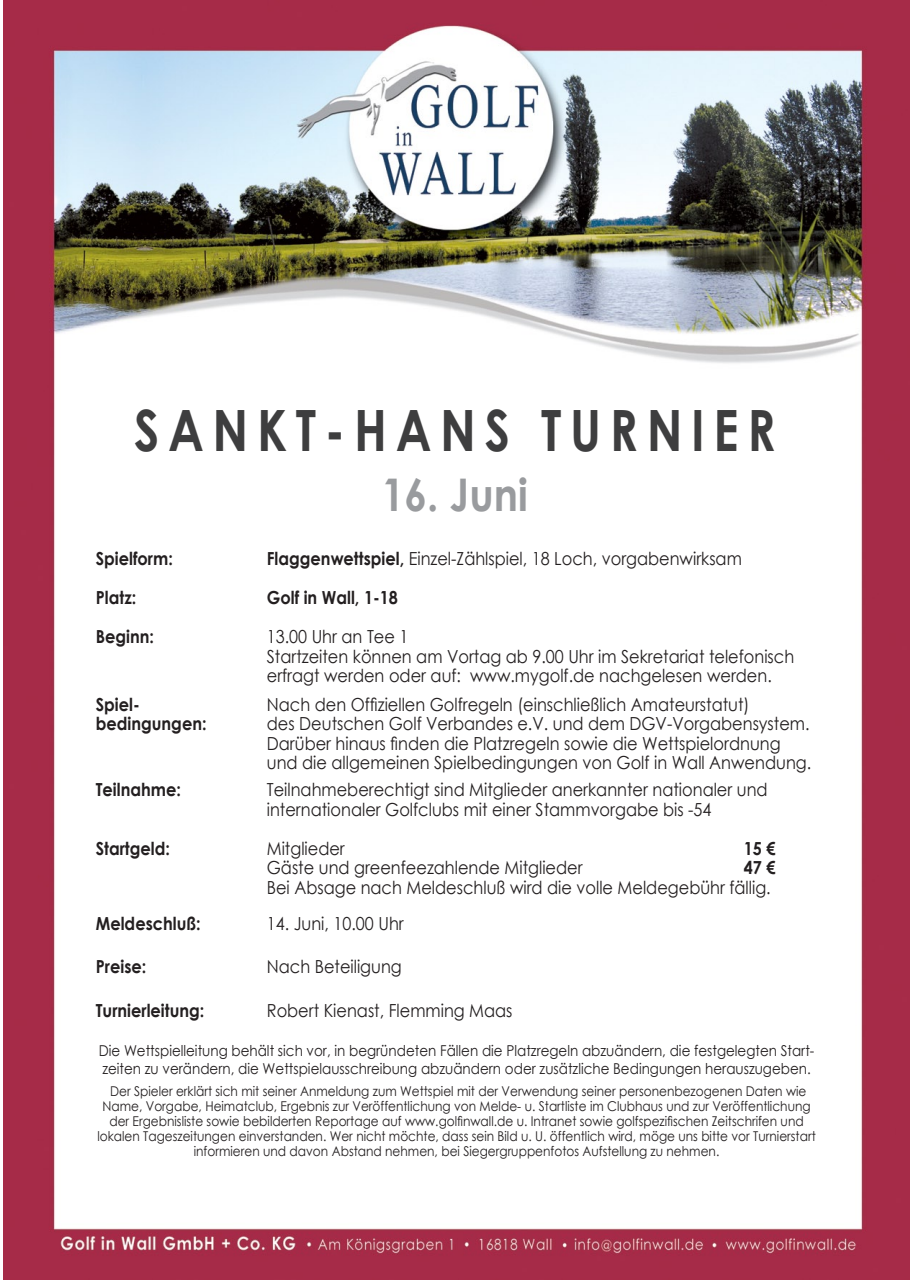
<style>
.page{position:relative;width:910px;height:1280px;background:#fff}
.page>*{position:absolute;margin:0;border:0;box-sizing:border-box;transform-origin:0 0}
.t1{font:700 57px "Century Gothic";letter-spacing:.18em;color:#3e3e3f;scale:.85 1}
.t2{font:700 45px "Century Gothic";color:#999b9e;scale:.9 1}
.t3{font:18px/19.5px "Century Gothic";color:#231f20;scale:.9 1}
.t4{font:700 18px "Century Gothic";color:#231f20;scale:.9 1}
.t5{font:15px/18px "Century Gothic";color:#231f20;scale:.9 1}
.t6{font:13.5px/15px "Century Gothic";color:#231f20;text-align:center;scale:.9 1}
.s1{font-weight:700}
</style>
<div class="page">
<img style="left:3px;top:0;width:907px;height:1279px">
<h1 class="t1" style="left:134px;top:387px;width:756px">SANKT-HANS TURNIER</h1>
<h2 class="t2" style="left:382px;top:460px;width:163px">16. Juni</h2>
<p class="t4" style="left:96px;top:545px;width:87px">Spielform:</p>
<p class="t3" style="left:267px;top:549px;width:529px"><span class="s1">Flaggenwettspiel,</span> Einzel-Zählspiel, 18 Loch, vorgabenwirksam</p>
<p class="t4" style="left:96px;top:584px;width:46px">Platz:</p>
<p class="t4" style="left:267px;top:584px;width:147px">Golf in Wall, 1-18</p>
<p class="t4" style="left:96px;top:623px;width:66px">Beginn:</p>
<p class="t3" style="left:267px;top:627px;width:587px">13.00 Uhr an Tee 1<br>Startzeiten können am Vortag ab 9.00 Uhr im Sekretariat telefonisch erfragt werden oder auf: www.mygolf.de nachgelesen werden.</p>
<p class="t4" style="left:96px;top:690px;width:50px">Spiel-</p>
<p class="t3" style="left:267px;top:694px;width:538px">Nach den Offiziellen Golfregeln (einschließlich Amateurstatut)</p>
<p class="t4" style="left:96px;top:710px;width:125px">bedingungen:</p>
<p class="t3" style="left:267px;top:714px;width:606px">des Deutschen Golf Verbandes e.V. und dem DGV-Vorgabensystem.<br>Darüber hinaus finden die Platzregeln sowie die Wettspielordnung und die allgemeinen Spielbedingungen von Golf in Wall Anwendung.</p>
<p class="t4" style="left:96px;top:776px;width:96px">Teilnahme:</p>
<p class="t3" style="left:267px;top:780px;width:558px">Teilnahmeberechtigt sind Mitglieder anerkannter nationaler und internationaler Golfclubs mit einer Stammvorgabe bis -54</p>
<p class="t4" style="left:96px;top:834px;width:84px">Startgeld:</p>
<p class="t3" style="left:267px;top:838px;width:88px">Mitglieder</p>
<p class="t4" style="left:744px;top:834px;width:37px">15 €</p>
<p class="t3" style="left:267px;top:858px;width:352px">Gäste und greenfeezahlende Mitglieder</p>
<p class="t4" style="left:744px;top:854px;width:37px">47 €</p>
<p class="t3" style="left:267px;top:877px;width:561px">Bei Absage nach Meldeschluß wird die volle Meldegebühr fällig.</p>
<p class="t4" style="left:96px;top:909px;width:118px">Meldeschluß:</p>
<p class="t3" style="left:267px;top:913px;width:154px">14. Juni, 10.00 Uhr</p>
<p class="t4" style="left:96px;top:953px;width:58px">Preise:</p>
<p class="t3" style="left:267px;top:957px;width:152px">Nach Beteiligung</p>
<p class="t4" style="left:96px;top:996px;width:122px">Turnierleitung:</p>
<p class="t3" style="left:267px;top:1000px;width:275px">Robert Kienast, Flemming Maas</p>
<p class="t5" style="left:99px;top:1041px;width:797px">Die Wettspielleitung behält sich vor, in begründeten Fällen die Platzregeln abzuändern, die festgelegten Start&shy;zeiten zu verändern, die Wettspielausschreibung abzuändern oder zusätzliche Bedingungen herauszugeben.</p>
<p class="t6" style="left:97px;top:1084px;width:800px">Der Spieler erklärt sich mit seiner Anmeldung zum Wettspiel mit der Verwendung seiner personenbezogenen Daten wie Name, Vorgabe, Heimatclub, Ergebnis zur Veröffentlichung von Melde- u. Startliste im Clubhaus und zur Veröffentlichung der Ergebnisliste sowie bebilderten Reportage auf www.golfinwall.de u. Intranet sowie golfspezifischen Zeitschrifen und lokalen Tageszeitungen einverstanden. Wer nicht möchte, dass sein Bild u. U. öffentlich wird, möge uns bitte vor Turnierstart informieren und davon Abstand nehmen, bei Siegergruppenfotos Aufstellung zu nehmen.</p>
</div>
